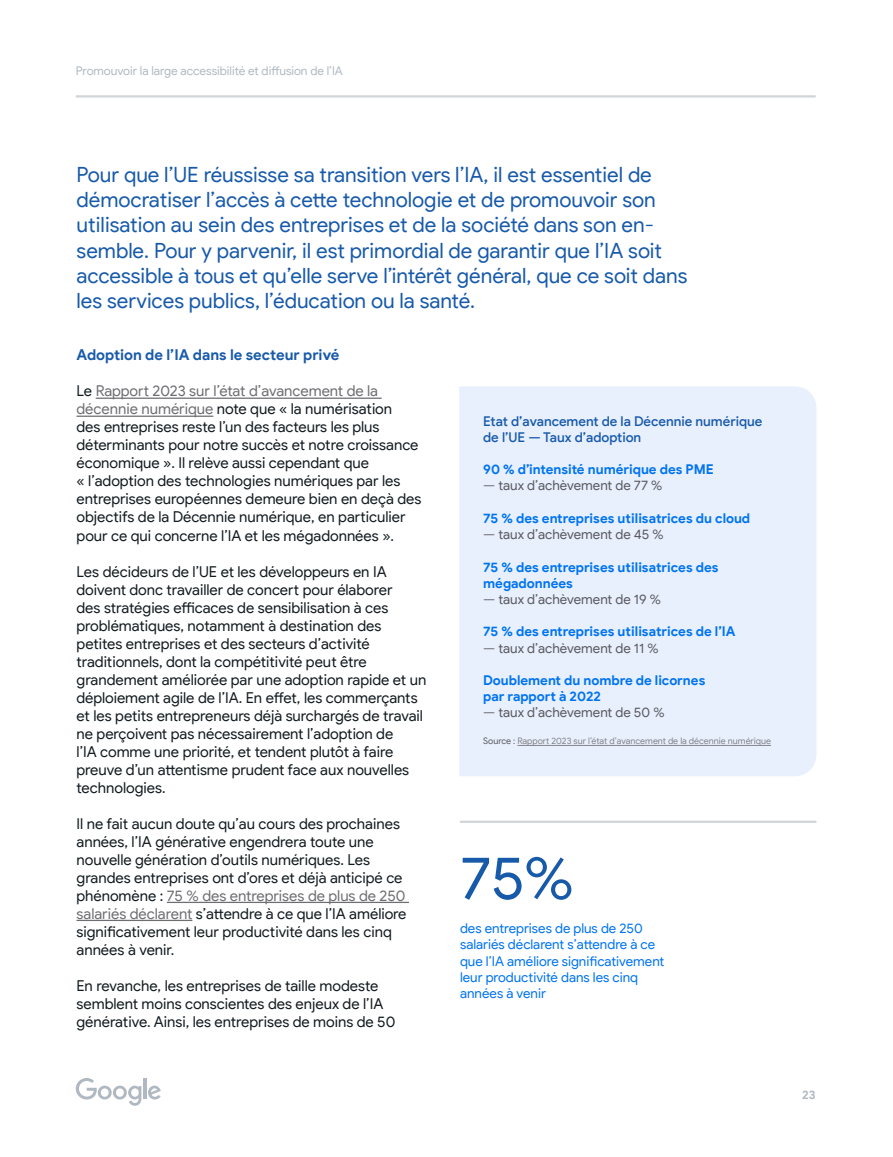
<style>
.page{position:relative;width:893px;height:1157px;background:#fff}
.page>*{position:absolute;margin:0;border:0;box-sizing:border-box;transform-origin:0 0}
.t1{font:60px "Google Sans Display";color:#185aaa}
.t2{font:21px/25.2px "Google Sans Display";color:#185aaa}
.t3{font:15px/18px "Google Sans Display";color:#111a1f}
.t4{font:700 15px "Google Sans Display";letter-spacing:-.005em;color:#185aaa}
.t5{font:700 13.5px/16.2px "Google Sans Display";color:#0073f0}
.t6{font:13.5px/16.2px "Google Sans Display";color:#0073f0}
.t7{font:13.5px "Google Sans Display";color:#5a5a5f}
.t8{font:500 13.5px/16.2px "Google Sans Display";letter-spacing:-.005em;color:#185aaa}
.t9{font:12px "Google Sans Display";letter-spacing:-.005em;color:#b0b9c2}
.t10{font:700 12px "Google Sans Display";color:#b0b9c2}
.t11{font:9px "Google Sans Display";color:#858488}
.s1{color:#6e6e72}
.s2{color:#5a5a5f}
</style>
<div class="page">
<hr style="left:76px;top:95px;width:740px;height:2px;background:#d1d5d8">
<hr style="left:460px;top:820px;width:356px;height:3px;background:#d1d5d8">
<hr style="left:96px;top:397px;width:286px;height:2px;background:#6e6e72">
<hr style="left:77px;top:415px;width:136px;height:2px;background:#6e6e72">
<hr style="left:167px;top:901px;width:242px;height:2px;background:#6e6e72">
<hr style="left:77px;top:919px;width:115px;height:2px;background:#6e6e72">
<svg style="left:76px;top:1078px;width:65px;height:27px"></svg>
<hr style="left:144px;top:1078px;width:3px;height:21px;background:#b0b9c2">
<svg style="left:148px;top:1085px;width:13px;height:14px"></svg>
<div style="left:459px;top:386px;width:357px;height:390px;background:#e8f0fe"></div>
<hr style="left:517px;top:745px;width:254px;height:1px;background:#858488">
<p class="t9" style="left:76px;top:64px;width:269px">Promouvoir la large accessibilité et diffusion de l’IA</p>
<p class="t2" style="left:77px;top:162px;width:612px">Pour que l’UE réussisse sa transition vers l’IA, il est essentiel de démocratiser l’accès à cette technologie et de promouvoir son utilisation au sein des entreprises et de la société dans son en&shy;semble. Pour y parvenir, il est primordial de garantir que l’IA soit accessible à tous et qu’elle serve l’intérêt général, que ce soit dans les services publics, l’éducation ou la santé.</p>
<p class="t4" style="left:77px;top:346px;width:264px">Adoption de l’IA dans le secteur privé</p>
<p class="t3" style="left:77px;top:382px;width:346px">Le <span class="s1">Rapport 2023 sur l’état d’avancement de la décennie numérique</span> note que « la numérisation<br>des entreprises reste l’un des facteurs les plus déterminants pour notre succès et notre croissance économique ». Il relève aussi cependant que<br>« l’adoption des technologies numériques par les entreprises européennes demeure bien en deçà des objectifs de la Décennie numérique, en particulier pour ce qui concerne l’IA et les mégadonnées ».</p>
<p class="t3" style="left:77px;top:562px;width:351px">Les décideurs de l’UE et les développeurs en IA doivent donc travailler de concert pour élaborer<br>des stratégies efficaces de sensibilisation à ces problématiques, notamment à destination des petites entreprises et des secteurs d’activité traditionnels, dont la compétitivité peut être grandement améliorée par une adoption rapide et un déploiement agile de l’IA. En effet, les commerçants et les petits entrepreneurs déjà surchargés de travail ne perçoivent pas nécessairement l’adoption de<br>l’IA comme une priorité, et tendent plutôt à faire preuve d’un attentisme prudent face aux nouvelles technologies.</p>
<p class="t3" style="left:77px;top:814px;width:331px">Il ne fait aucun doute qu’au cours des prochaines années, l’IA générative engendrera toute une nouvelle génération d’outils numériques. Les grandes entreprises ont d’ores et déjà anticipé ce phénomène : <span class="s1">75 % des entreprises de plus de 250 salariés déclarent</span> s’attendre à ce que l’IA améliore significativement leur productivité dans les cinq années à venir.</p>
<p class="t3" style="left:77px;top:976px;width:320px">En revanche, les entreprises de taille modeste semblent moins conscientes des enjeux de l’IA générative. Ainsi, les entreprises de moins de 50</p>
<p class="t8" style="left:483px;top:413px;width:281px">Etat d’avancement de la Décennie numérique de l’UE — Taux d’adoption</p>
<p class="t5" style="left:483px;top:461px;width:232px">90 % d’intensité numérique des PME</p>
<p class="t7" style="left:483px;top:477px;width:181px">— taux d’achèvement de 77 %</p>
<p class="t5" style="left:483px;top:510px;width:269px">75 % des entreprises utilisatrices du cloud</p>
<p class="t7" style="left:483px;top:526px;width:182px">— taux d’achèvement de 45 %</p>
<p class="t5" style="left:483px;top:559px;width:237px">75 % des entreprises utilisatrices des mégadonnées</p>
<p class="t7" style="left:483px;top:591px;width:179px">— taux d’achèvement de 19 %</p>
<p class="t5" style="left:483px;top:623px;width:254px">75 % des entreprises utilisatrices de l’IA</p>
<p class="t7" style="left:483px;top:639px;width:177px">— taux d’achèvement de 11 %</p>
<p class="t5" style="left:483px;top:672px;width:224px">Doublement du nombre de licornes</p>
<p class="t5" style="left:483px;top:688px;width:119px">par rapport à 2022</p>
<p class="t7" style="left:483px;top:704px;width:183px">— taux d’achèvement de 50 %</p>
<p class="t11" style="left:483px;top:735px;width:289px"><span class="s2">Source :</span> Rapport 2023 sur l’état d’avancement de la décennie numérique</p>
<p class="t1" style="left:460px;top:841px;width:115px">75%</p>
<p class="t6" style="left:460px;top:920px;width:206px">des entreprises de plus de 250 salariés déclarent s’attendre à ce que l’IA améliore significativement leur productivité dans les cinq années à venir</p>
<p class="t10" style="left:802px;top:1087px;width:15px">23</p>
</div>
